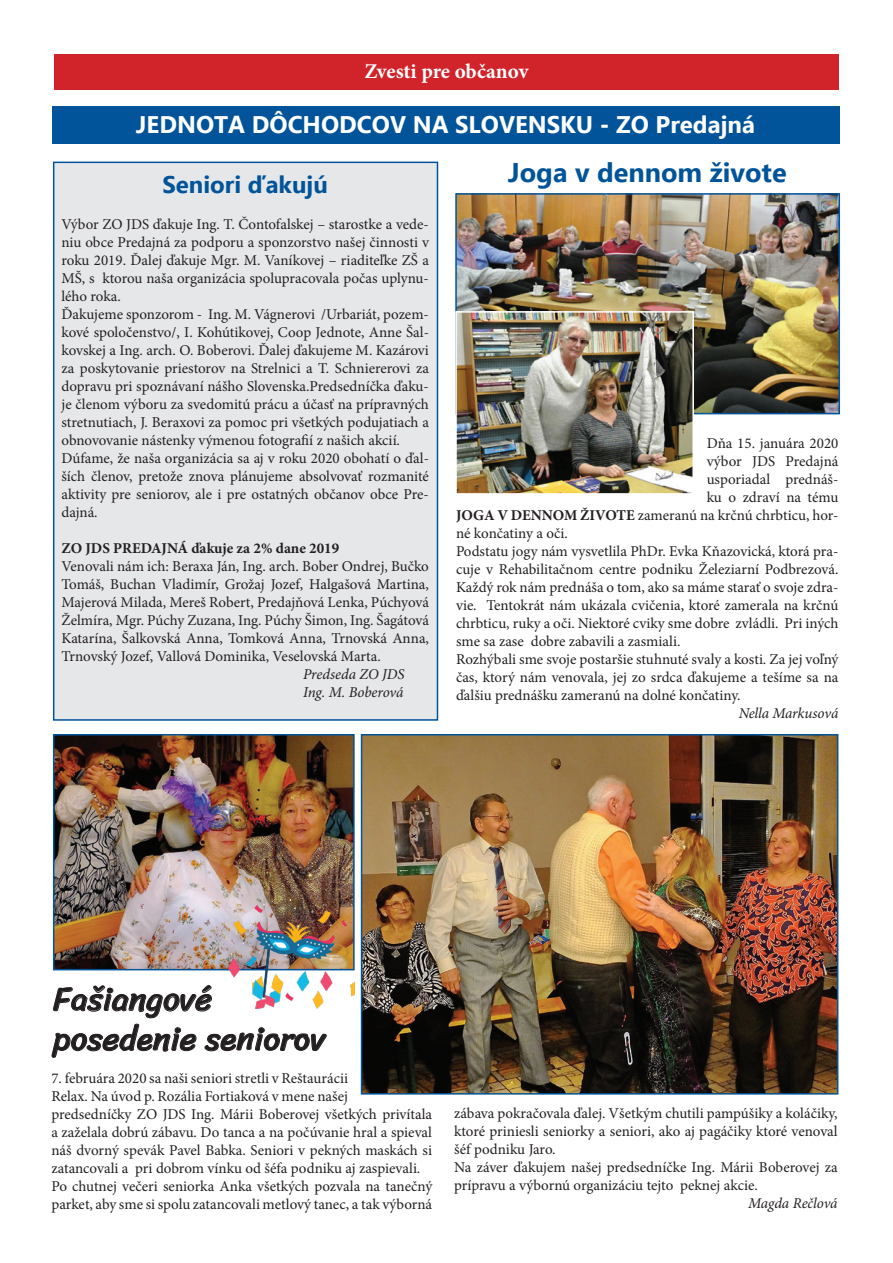
<style>
.page{position:relative;width:893px;height:1263px;background:#fff}
.page>*{position:absolute;margin:0;border:0;box-sizing:border-box;transform-origin:0 0}
.t1{font:33px/39.6px "Sriracha";color:#231f20}
.t2{font:700 27px "Ebrima";color:#015499}
.t3{font:700 24px "Ebrima";color:#fff}
.t4{font:700 24px "Ebrima";color:#015499}
.t5{font:700 21px "Minion Pro";letter-spacing:-.005em;color:#fff}
.t6{font:15px/18px "Minion Pro";color:#231f20}
.t7{font:italic 15px/18px "Minion Pro";letter-spacing:-.005em;color:#231f20}
.t8{font:700 15px "Minion Pro";color:#231f20}
.s1{font-weight:700}
</style>
<div class="page">
<div style="left:53px;top:162px;width:385px;height:559px;background:#e6e7e9;border:2px solid #015499"></div>
<div style="left:54px;top:54px;width:785px;height:36px;background:#d1232a"></div>
<div style="left:53px;top:106px;width:787px;height:38px;background:#015499"></div>
<img style="left:458px;top:196px;width:379px;height:215px">
<div style="left:455px;top:193px;width:385px;height:221px;border:2px solid #015499"></div>
<img style="left:364px;top:737px;width:471px;height:354px">
<div style="left:361px;top:734px;width:477px;height:360px;border:2px solid #015499"></div>
<img style="left:56px;top:737px;width:296px;height:230px">
<div style="left:53px;top:734px;width:302px;height:236px;border:2px solid #015499"></div>
<img style="left:458px;top:314px;width:233px;height:178px">
<div style="left:455px;top:311px;width:239px;height:184px;border:2px solid #fff"></div>
<svg style="left:51px;top:985px;width:276px;height:73px"></svg>
<img style="left:228px;top:899px;width:127px;height:110px">
<h3 class="t5" style="left:364px;top:57px;width:165px">Zvesti pre občanov</h3>
<h3 class="t3" style="left:136px;top:107px;width:185px">Jednota dôchod</h3>
<h3 class="t3" style="left:357px;top:107px;width:399px">cov na Slovensku - ZO Predajná</h3>
<h3 class="t4" style="left:162px;top:167px;width:167px">Seniori ďakujú</h3>
<p class="t6" style="left:61px;top:215px;width:369px">Výbor ZO JDS ďakuje Ing. T. Čontofalskej – starostke a vede&shy;niu obce Predajná za podporu a sponzorstvo našej činnosti v roku 2019. Ďalej ďakuje Mgr. M. Vaníkovej – riaditeľke ZŠ a MŠ, s ktorou naša organizácia spolupracovala počas uplynu&shy;lého roka.<br>Ďakujeme sponzorom - Ing. M. Vágnerovi /Urbariát, pozem&shy;kové spoločenstvo/, I. Kohútikovej, Coop Jednote, Anne Šal&shy;kovskej a Ing. arch. O. Boberovi. Ďalej ďakujeme M. Kazárovi za poskytovanie priestorov na Strelnici a T. Schniererovi za dopravu pri spoznávaní nášho Slovenska.Predsedníčka ďaku&shy;je členom výboru za svedomitú prácu a účasť na prípravných stretnutiach, J. Beraxovi za pomoc pri všetkých podujatiach a obnovovanie nástenky výmenou fotografií z našich akcií.<br>Dúfame, že naša organizácia sa aj v roku 2020 obohatí o ďal&shy;ších členov, pretože znova plánujeme absolvovať rozmanité aktivity pre seniorov, ale i pre ostatných občanov obce Pre&shy;dajná.</p>
<p class="t8" style="left:61px;top:538px;width:279px">ZO JDS PREDAJNÁ ďakuje za 2% dane 2019</p>
<p class="t6" style="left:61px;top:557px;width:369px;text-align:justify">Venovali nám ich: Beraxa Ján, Ing. arch. Bober Ondrej, Bučko Tomáš, Buchan Vladimír, Grožaj Jozef, Halgašová Martina, Majerová Milada, Mereš Robert, Predajňová Lenka, Púchyová Želmíra, Mgr. Púchy Zuzana, Ing. Púchy Šimon, Ing. Šagátová Katarína, Šalkovská Anna, Tomková Anna, Trnovská Anna, Trnovský Jozef, Vallová Dominika, Veselovská Marta.</p>
<p class="t7" style="left:303px;top:665px;width:103px">Predseda ZO JDS<br>Ing. M. Boberová</p>
<h2 class="t2" style="left:508px;top:152px;width:280px">Joga v dennom živote</h2>
<p class="t6" style="left:707px;top:434px;width:133px">Dňa 15. januára 2020</p>
<p class="t6" style="left:707px;top:452px;width:133px">výbor JDS Predajná</p>
<p class="t6" style="left:707px;top:470px;width:133px">usporiadal prednáš-</p>
<p class="t6" style="left:707px;top:488px;width:133px">ku o zdraví na tému</p>
<p class="t6" style="left:456px;top:506px;width:384px"><span class="s1">JOGA V DENNOM ŽIVOTE</span> zameranú na krčnú chrbticu, hor-</p>
<p class="t6" style="left:456px;top:524px;width:113px">né končatiny a oči.</p>
<p class="t6" style="left:456px;top:542px;width:384px">Podstatu jogy nám vysvetlila PhDr. Evka Kňazovická, ktorá pra-</p>
<p class="t6" style="left:456px;top:560px;width:384px">cuje v Rehabilitačnom centre podniku Železiarní Podbrezová.</p>
<p class="t6" style="left:456px;top:578px;width:384px">Každý rok nám prednáša o tom, ako sa máme starať o svoje zdra-</p>
<p class="t6" style="left:456px;top:596px;width:384px">vie. Tentokrát nám ukázala cvičenia, ktoré zamerala na krčnú</p>
<p class="t6" style="left:456px;top:614px;width:384px">chrbticu, ruky a oči. Niektoré cviky sme dobre zvládli. Pri iných</p>
<p class="t6" style="left:456px;top:632px;width:226px">sme sa zase dobre zabavili a zasmiali.</p>
<p class="t6" style="left:456px;top:650px;width:384px">Rozhýbali sme svoje postaršie stuhnuté svaly a kosti. Za jej voľný</p>
<p class="t6" style="left:456px;top:668px;width:384px">čas, ktorý nám venovala, jej zo srdca ďakujeme a tešíme sa na</p>
<p class="t6" style="left:456px;top:686px;width:286px">ďalšiu prednášku zameranú na dolné končatiny.</p>
<p class="t7" style="left:739px;top:704px;width:101px">Nella Markusová</p>
<h1 class="t1" style="left:53px;top:979px;width:274px">Fašiangové posedenie seniorov</h1>
<p class="t6" style="left:51px;top:1069px;width:382px">7. februára 2020 sa naši seniori stretli v Reštaurácii<br>Relax. Na úvod p. Rozália Fortiaková v mene našej<br>predsedníčky ZO JDS Ing. Márii Boberovej všetkých privítala a zaželala dobrú zábavu. Do tanca a na počúvanie hral a spieval náš dvorný spevák Pavel Babka. Seniori v pekných maskách si zatancovali a pri dobrom vínku od šéfa podniku aj zaspievali.<br>Po chutnej večeri seniorka Anka všetkých pozvala na tanečný parket, aby sme si spolu zatancovali metlový tanec, a tak výborná</p>
<p class="t6" style="left:454px;top:1105px;width:385px">zábava pokračovala ďalej. Všetkým chutili pampúšiky a koláčiky, ktoré priniesli seniorky a seniori, ako aj pagáčiky ktoré venoval šéf podniku Jaro.<br>Na záver ďakujem našej predsedníčke Ing. Márii Boberovej za prípravu a výbornú organizáciu tejto peknej akcie.</p>
<p class="t7" style="left:748px;top:1194px;width:91px">Magda Rečlová</p>
</div>
